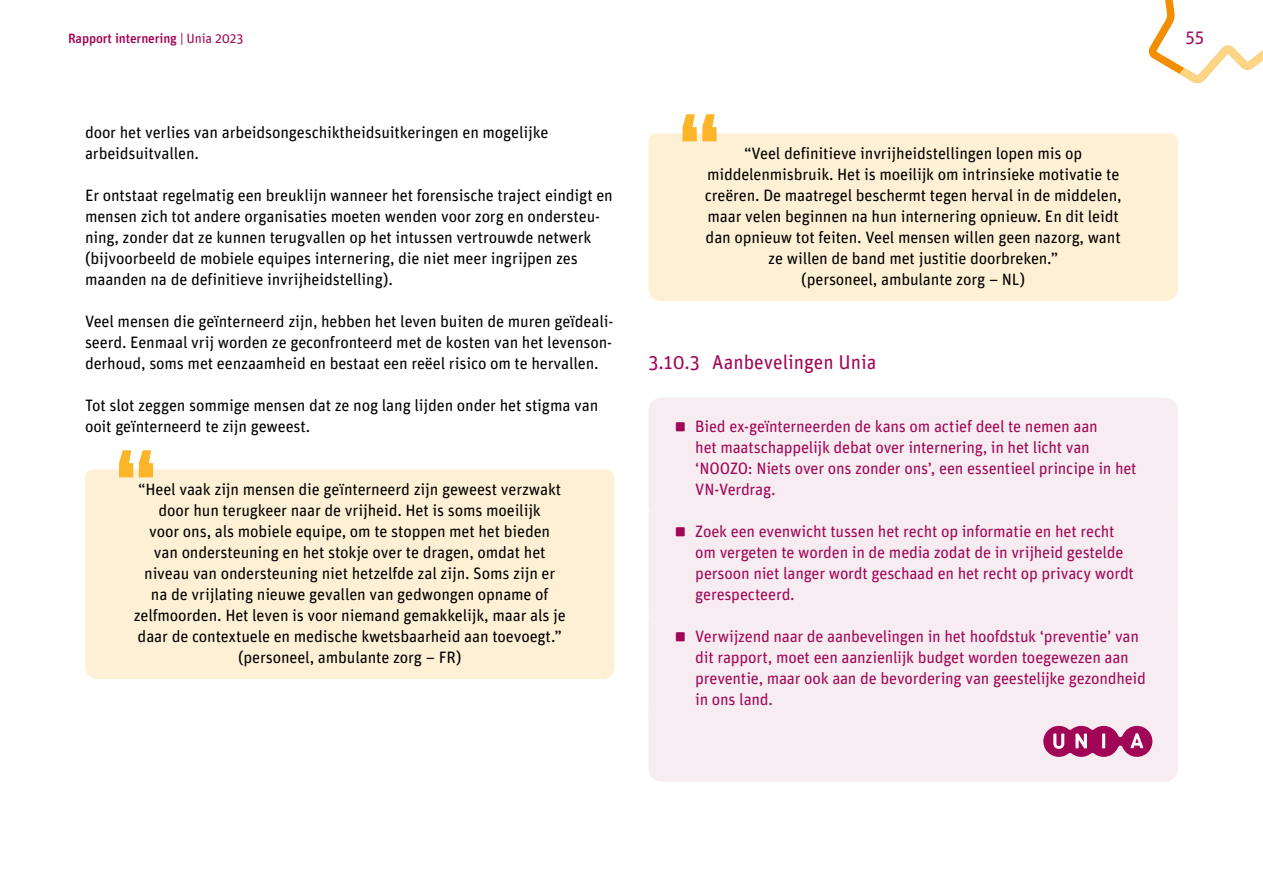
<style>
.page{position:relative;width:1263px;height:893px;background:#fff}
.page>*{position:absolute;margin:0;border:0;box-sizing:border-box;transform-origin:0 0}
.t1{font:20.1px "Unit Rounded OT";color:#a10656}
.t2{font:18px "Unit Rounded OT";color:#a10656}
.Body{font:16.5px/21px "Unit Rounded OT";letter-spacing:-.01em;color:#000}
.t3{font:16.5px/21px "Unit Rounded Pro";letter-spacing:-.015em;color:#a10656}
.t4{font:500 13.5px "Unit Rounded OT";letter-spacing:-.01em;color:#a10656}
.s1{font-weight:400}
.s2{font-weight:700;font-size:25.5px}
</style>
<div class="page">
<svg style="left:1148px;top:0;width:115px;height:83px"></svg>
<div style="left:85px;top:473px;width:529px;height:206px;background:#fef0d4;border-radius:13px"></div>
<svg style="left:85px;top:450px;width:529px;height:32px"></svg>
<div style="left:648px;top:137px;width:530px;height:164px;background:#fef0d4;border-radius:13px"></div>
<div style="left:648px;top:398px;width:530px;height:122px;background:#f7ecf1;border-radius:13px"></div>
<div style="left:648px;top:503px;width:530px;height:122px;background:#f7ecf1;border-radius:13px"></div>
<div style="left:648px;top:608px;width:530px;height:122px;background:#f7ecf1;border-radius:13px"></div>
<div style="left:648px;top:697px;width:530px;height:84px;background:#f7ecf1;border-radius:13px"></div>
<svg style="left:648px;top:114px;width:530px;height:36px"></svg>
<svg style="left:1043px;top:726px;width:109px;height:31px"></svg>
<p class="t4" style="left:68px;top:30px;width:177px">Rapport internering <span class="s1">| Unia 2023</span></p>
<p class="Body" style="left:85px;top:122px;width:465px">door het verlies van arbeidsongeschiktheidsuitkeringen en mogelijke arbeidsuitvallen.</p>
<p class="Body" style="left:85px;top:185px;width:529px">Er ontstaat regelmatig een breuklijn wanneer het forensische traject eindigt en mensen zich tot andere organisaties moeten wenden voor zorg en ondersteu&shy;ning, zonder dat ze kunnen terugvallen op het intussen vertrouwde netwerk (bijvoorbeeld de mobiele equipes internering, die niet meer ingrijpen zes maanden na de definitieve invrijheidstelling).</p>
<p class="Body" style="left:85px;top:311px;width:530px;text-align:justify">Veel mensen die geïnterneerd zijn, hebben het leven buiten de muren geïdeali&shy;seerd. Eenmaal vrij worden ze geconfronteerd met de kosten van het levenson&shy;derhoud, soms met eenzaamheid en bestaat een reëel risico om te hervallen.</p>
<p class="Body" style="left:85px;top:395px;width:515px">Tot slot zeggen sommige mensen dat ze nog lang lijden onder het stigma van ooit geïnterneerd te zijn geweest.</p>
<p class="Body" style="left:134px;top:479px;width:434px;text-align:center">“Heel vaak zijn mensen die geïnterneerd zijn geweest verzwakt door hun terugkeer naar de vrijheid. Het is soms moeilijk<br>voor ons, als mobiele equipe, om te stoppen met het bieden<br>van ondersteuning en het stokje over te dragen, omdat het niveau van ondersteuning niet hetzelfde zal zijn. Soms zijn er<br>na de vrijlating nieuwe gevallen van gedwongen opname of zelfmoorden. Het leven is voor niemand gemakkelijk, maar als je daar de contextuele en medische kwetsbaarheid aan toevoegt.” (personeel, ambulante zorg – FR)</p>
<p class="Body" style="left:705px;top:143px;width:418px;text-align:center">“Veel definitieve invrijheidstellingen lopen mis op middelenmisbruik. Het is moeilijk om intrinsieke motivatie te creëren. De maatregel beschermt tegen herval in de middelen, maar velen beginnen na hun internering opnieuw. En dit leidt dan opnieuw tot feiten. Veel mensen willen geen nazorg, want ze willen de band met justitie doorbreken.”<br>(personeel, ambulante zorg – NL)</p>
<p class="t1" style="left:648px;top:350px;width:230px">3.10.3 Aanbevelingen Unia</p>
<p class="t3" style="left:695px;top:415px;width:443px;text-indent:-21px"><span class="s2">▪</span> Bied ex-geïnterneerden de kans om actief deel te nemen aan<br>het maatschappelijk debat over internering, in het licht van ‘NOOZO: Niets over ons zonder ons’, een essentieel principe in het VN-Verdrag.</p>
<p class="t3" style="left:695px;top:520px;width:440px;text-indent:-21px"><span class="s2">▪</span> Zoek een evenwicht tussen het recht op informatie en het recht om vergeten te worden in de media zodat de in vrijheid gestelde persoon niet langer wordt geschaad en het recht op privacy wordt gerespecteerd.</p>
<p class="t3" style="left:695px;top:625px;width:452px;text-indent:-21px"><span class="s2">▪</span> Verwijzend naar de aanbevelingen in het hoofdstuk ‘preventie’ van dit rapport, moet een aanzienlijk budget worden toegewezen aan preventie, maar ook aan de bevordering van geestelijke gezondheid in ons land.</p>
<p class="t2" style="left:1185px;top:26px;width:20px">55</p>
</div>
